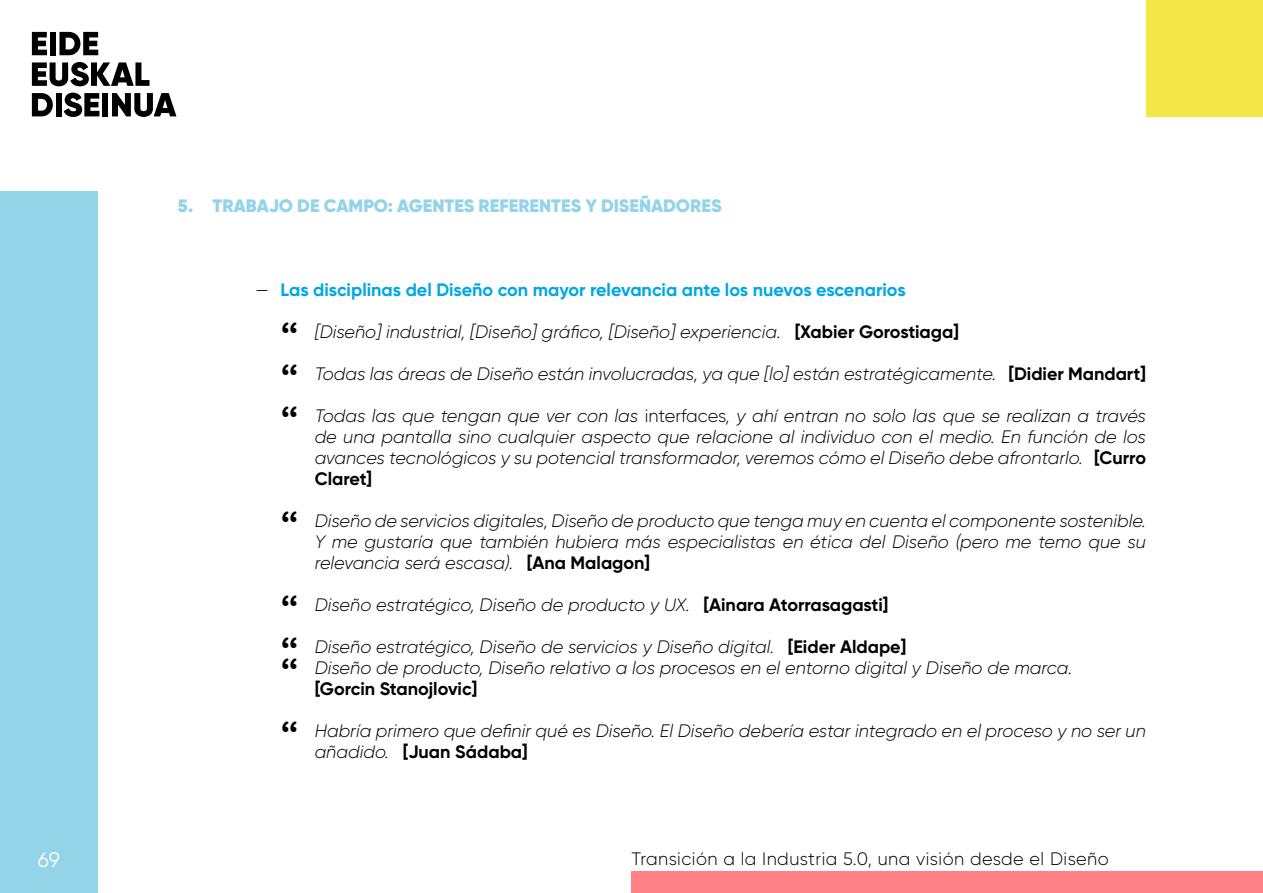
<style>
.page{position:relative;width:1263px;height:893px;background:#fff}
.page>*{position:absolute;margin:0;border:0;box-sizing:border-box;transform-origin:0 0}
.t1{font:21px "Gilroy";color:#fff}
.t2{font:italic 300 18px/21px "Gilroy";color:#000;text-align:justify}
.t3{font:700 18px "Gilroy";color:#00a7e1}
.t4{font:300 18px "Gilroy";letter-spacing:.025em;color:#000}
.t5{font:900 18px "Gilroy";color:#93d4e9}
.t6{font:700 18px "Gilroy";color:#000}
.s1{font-weight:300;color:#000}
.s2{font-family:"Arial Rounded MT Bold";font-weight:400;font-style:normal;font-size:37.5px}
.s3{font-weight:700;font-style:normal}
.s4{font-style:normal}
</style>
<div class="page">
<div style="left:0;top:191px;width:98px;height:702px;background:#93d4e9"></div>
<div style="left:631px;top:872px;width:632px;height:21px;background:#ff8289"></div>
<div style="left:1146px;top:0;width:117px;height:117px;background:#f4e849"></div>
<svg style="left:32px;top:32px;width:15px;height:23px"></svg>
<div style="left:50px;top:32px;width:6px;height:23px;background:#000"></div>
<svg style="left:59px;top:32px;width:39px;height:23px"></svg>
<svg style="left:32px;top:62px;width:118px;height:24px"></svg>
<svg style="left:32px;top:93px;width:21px;height:23px"></svg>
<div style="left:56px;top:93px;width:6px;height:23px;background:#000"></div>
<svg style="left:64px;top:93px;width:35px;height:24px"></svg>
<div style="left:102px;top:93px;width:6px;height:23px;background:#000"></div>
<svg style="left:112px;top:93px;width:64px;height:24px"></svg>
<p class="t5" style="left:178px;top:194px;width:545px">5. TRABAJO DE CAMPO: AGENTES REFERENTES Y DISEÑADORES</p>
<p class="t3" style="left:255px;top:278px;width:652px"><span class="s1">—</span> Las disciplinas del Diseño con mayor relevancia ante los nuevos escenarios</p>
<p class="t2" style="left:281px;top:321px;width:680px"><span class="s2">“</span> [Diseño] industrial, [Diseño] gráfico, [Diseño] experiencia. <span class="s3">[Xabier Gorostiaga]</span></p>
<p class="t2" style="left:281px;top:363px;width:867px"><span class="s2">“</span> Todas las áreas de Diseño están involucradas, ya que [lo] están estratégicamente. <span class="s3">[Didier Mandart]</span></p>
<p class="t2" style="left:315px;top:405px;width:833px;text-indent:-34px"><span class="s2">“</span> Todas las que tengan que ver con las <span class="s4">interfaces</span>, y ahí entran no solo las que se realizan a través de una pantalla sino cualquier aspecto que relacione al individuo con el medio. En función de los avances tecnológicos y su potencial transformador, veremos cómo el Diseño debe afrontarlo. <span class="s3">[Curro Claret]</span></p>
<p class="t2" style="left:315px;top:510px;width:833px;text-indent:-34px"><span class="s2">“</span> Diseño de servicios digitales, Diseño de producto que tenga muy en cuenta el componente sostenible.<br>Y me gustaría que también hubiera más especialistas en ética del Diseño (pero me temo que su relevancia será escasa). <span class="s3">[Ana Malagon]</span></p>
<p class="t2" style="left:281px;top:594px;width:609px"><span class="s2">“</span> Diseño estratégico, Diseño de producto y UX. <span class="s3">[Ainara Atorrasagasti]</span></p>
<p class="t2" style="left:281px;top:636px;width:627px"><span class="s2">“</span> Diseño estratégico, Diseño de servicios y Diseño digital. <span class="s3">[Eider Aldape]</span></p>
<p class="t2" style="left:281px;top:657px;width:793px"><span class="s2">“</span> Diseño de producto, Diseño relativo a los procesos en el entorno digital y Diseño de marca.</p>
<p class="t6" style="left:315px;top:677px;width:164px">[Gorcin Stanojlovic]</p>
<p class="t2" style="left:315px;top:720px;width:833px;text-indent:-34px"><span class="s2">“</span> Habría primero que definir qué es Diseño. El Diseño debería estar integrado en el proceso y no ser un añadido. <span class="s3">[Juan Sádaba]</span></p>
<p class="t1" style="left:38px;top:847px;width:24px">69</p>
<p class="t4" style="left:631px;top:848px;width:479px">Transición a la Industria 5.0, una visión desde el Diseño</p>
</div>
